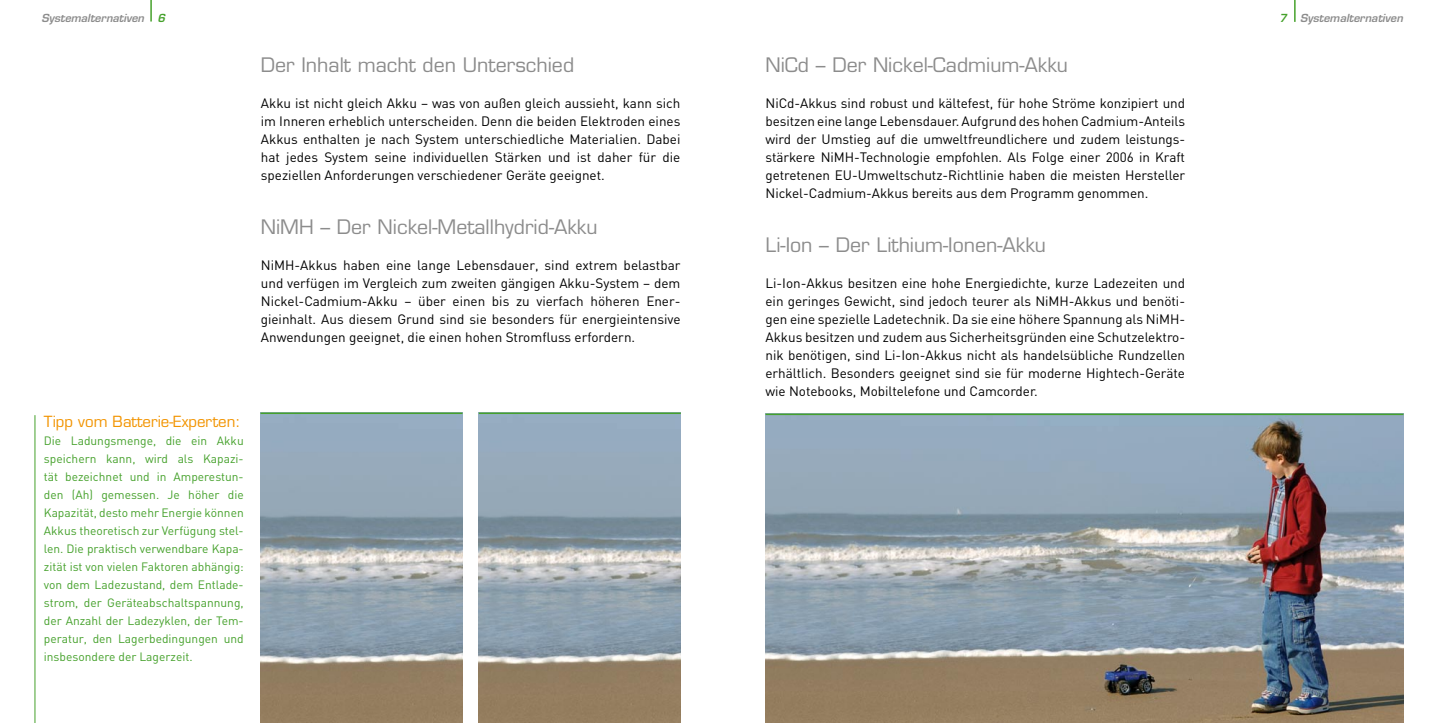
<style>
.page{position:relative;width:1446px;height:723px;background:#fff}
.page>*{position:absolute;margin:0;border:0;box-sizing:border-box;transform-origin:0 0}
.t1{font:19.5px "Eurostile";color:#8c8c8c}
.t2{font:15px "Eurostile";color:#f29400}
.t3{font:13.5px/18px "DIN";letter-spacing:-.005em;color:#000;text-align:justify}
.t4{font:12px/18px "DIN";color:#45a12b;text-align:justify}
.t5{font:italic 600 10.8px "Eurostile";color:#8c8c8c}
.s1{color:#45a12b}
</style>
<div class="page">
<img style="left:765px;top:415px;width:638px;height:308px">
<img style="left:479px;top:414px;width:202px;height:309px">
<img style="left:260px;top:414px;width:202px;height:309px">
<hr style="left:35px;top:415px;width:1px;height:308px;background:#45a12b">
<hr style="left:260px;top:412px;width:202px;height:2px;background:#45a12b">
<hr style="left:479px;top:412px;width:202px;height:2px;background:#45a12b">
<svg style="left:1294px;top:0;width:1px;height:22px"></svg>
<hr style="left:150px;top:0;width:2px;height:22px;background:#45a12b">
<hr style="left:765px;top:414px;width:638px;height:1px;background:#45a12b">
<p class="t5" style="left:41px;top:11px;width:125px">Systemalternativen <span class="s1">6</span></p>
<p class="t5" style="left:1279px;top:11px;width:125px"><span class="s1">7</span> Systemalternativen</p>
<h1 class="t1" style="left:261px;top:53px;width:315px">Der Inhalt macht den Unterschied</h1>
<p class="t3" style="left:261px;top:94px;width:421px">Akku ist nicht gleich Akku – was von außen gleich aussieht, kann sich im Inneren erheblich unterscheiden. Denn die beiden Elektroden eines Akkus enthalten je nach System unterschiedliche Materialien. Dabei hat jedes System seine individuellen Stärken und ist daher für die speziellen Anforderungen verschiedener Geräte geeignet.</p>
<h1 class="t1" style="left:261px;top:215px;width:338px">NiMH – Der Nickel-Metallhydrid-Akku</h1>
<p class="t3" style="left:261px;top:256px;width:421px">NiMH-Akkus haben eine lange Lebensdauer, sind extrem belastbar und verfügen im Vergleich zum zweiten gängigen Akku-System – dem Nickel-Cadmium-Akku – über einen bis zu vierfach höheren Ener&shy;gieinhalt. Aus diesem Grund sind sie besonders für energieintensive Anwendungen geeignet, die einen hohen Stromfluss erfordern.</p>
<p class="t2" style="left:44px;top:412px;width:198px">Tipp vom Batterie-Experten:</p>
<p class="t4" style="left:44px;top:431px;width:201px">Die Ladungsmenge, die ein Akku speichern kann, wird als Kapazi&shy;tät bezeichnet und in Amperestun&shy;den (Ah) gemessen. Je höher die Kapazität, desto mehr Energie können Akkus theoretisch zur Verfügung stel&shy;len. Die praktisch verwendbare Kapa&shy;zität ist von vielen Faktoren abhängig: von dem Ladezustand, dem Entlade&shy;strom, der Geräteabschaltspannung, der Anzahl der Ladezyklen, der Tem&shy;peratur, den Lagerbedingungen und insbesondere der Lagerzeit.</p>
<h1 class="t1" style="left:765px;top:53px;width:304px">NiCd – Der Nickel-Cadmium-Akku</h1>
<p class="t3" style="left:765px;top:94px;width:421px">NiCd-Akkus sind robust und kältefest, für hohe Ströme konzipiert und besitzen eine lange Lebensdauer. Aufgrund des hohen Cadmium-Anteils wird der Umstieg auf die umweltfreundlichere und zudem leistungs&shy;stärkere NiMH-Technologie empfohlen. Als Folge einer 2006 in Kraft getretenen EU-Umweltschutz-Richtlinie haben die meisten Hersteller Nickel-Cadmium-Akkus bereits aus dem Programm genommen.</p>
<h1 class="t1" style="left:765px;top:233px;width:282px">Li-Ion – Der Lithium-Ionen-Akku</h1>
<p class="t3" style="left:765px;top:274px;width:421px">Li-Ion-Akkus besitzen eine hohe Energiedichte, kurze Ladezeiten und ein geringes Gewicht, sind jedoch teurer als NiMH-Akkus und benöti&shy;gen eine spezielle Ladetechnik. Da sie eine höhere Spannung als NiMH-Akkus besitzen und zudem aus Sicherheitsgründen eine Schutzelektro&shy;nik benötigen, sind Li-Ion-Akkus nicht als handelsübliche Rundzellen erhältlich. Besonders geeignet sind sie für moderne Hightech-Geräte wie Notebooks, Mobiltelefone und Camcorder.</p>
</div>
